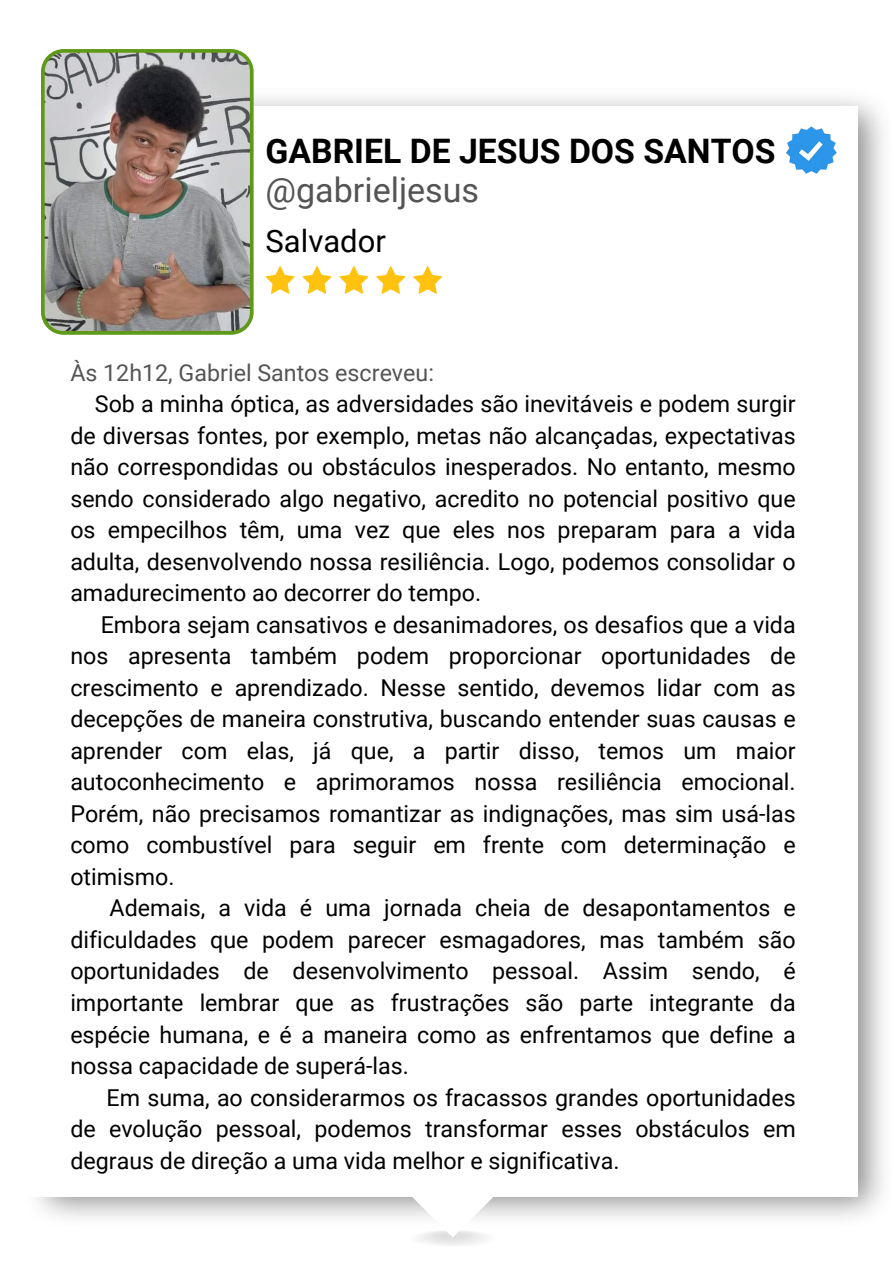
<style>
.page{position:relative;width:894px;height:1264px;background:#fff}
.page>*{position:absolute;margin:0;border:0;box-sizing:border-box;transform-origin:0 0}
.t1{font:34.05px "Roboto";color:#545454}
.t2{font:700 33.75px "Roboto";color:#000}
.t3{font:31.05px "Roboto";color:#000}
.t4{font:23.25px/31.5px "Roboto";color:#000;text-align:justify}
.t5{font:23.25px "Roboto";color:#545454}
</style>
<div class="page">
<img style="left:37px;top:88px;width:847px;height:1130px">
<svg style="left:384px;top:1196px;width:137px;height:41px"></svg>
<div style="left:24px;top:107px;width:833px;height:1089px;background:#fff"></div>
<svg style="left:41px;top:49px;width:212px;height:285px;background:#969088"></svg>
<img style="left:761px;top:98px;width:96px;height:76px">
<svg style="left:265px;top:266px;width:177px;height:28px"></svg>
<p class="t2" style="left:265px;top:132px;width:511px">GABRIEL DE JESUS DOS SANTOS</p>
<p class="t1" style="left:265px;top:170px;width:215px">@gabrieljesus</p>
<p class="t3" style="left:265px;top:223px;width:122px">Salvador</p>
<h1 class="t5" style="left:70px;top:359px;width:365px">Às 12h12, Gabriel Santos escreveu:</h1>
<p class="t4" style="left:70px;top:388px;width:726px;text-indent:25px">Sob a minha óptica, as adversidades são inevitáveis e podem surgir de diversas fontes, por exemplo, metas não alcançadas, expectativas não correspondidas ou obstáculos inesperados. No entanto, mesmo sendo considerado algo negativo, acredito no potencial positivo que os empecilhos têm, uma vez que eles nos preparam para a vida adulta, desenvolvendo nossa resiliência. Logo, podemos consolidar o amadurecimento ao decorrer do tempo.</p>
<h1 class="t4" style="left:70px;top:609px;width:726px;text-indent:30px">Embora sejam cansativos e desanimadores, os desafios que a vida nos apresenta também podem proporcionar oportunidades de crescimento e aprendizado. Nesse sentido, devemos lidar com as decepções de maneira construtiva, buscando entender suas causas e aprender com elas, já que, a partir disso, temos um maior autoconhecimento e aprimoramos nossa resiliência emocional.<br>Porém, não precisamos romantizar as indignações, mas sim usá-las como combustível para seguir em frente com determinação e otimismo.</h1>
<p class="t4" style="left:70px;top:892px;width:726px;text-indent:39px">Ademais, a vida é uma jornada cheia de desapontamentos e dificuldades que podem parecer esmagadores, mas também são oportunidades de desenvolvimento pessoal. Assim sendo, é importante lembrar que as frustrações são parte integrante da espécie humana, e é a maneira como as enfrentamos que define a nossa capacidade de superá-las.</p>
<p class="t4" style="left:70px;top:1081px;width:726px;text-indent:36px">Em suma, ao considerarmos os fracassos grandes oportunidades de evolução pessoal, podemos transformar esses obstáculos em degraus de direção a uma vida melhor e significativa.</p>
</div>
